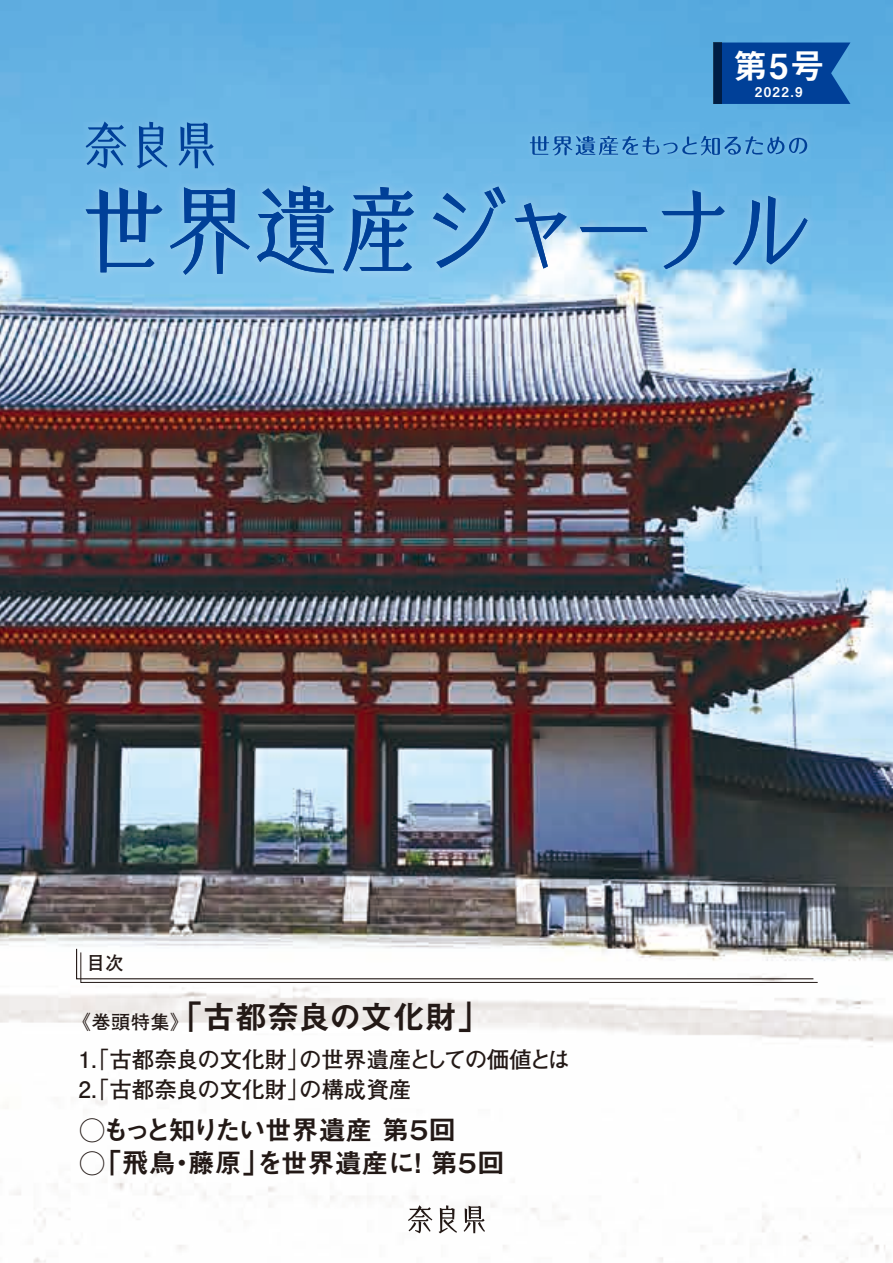
<style>
.page{position:relative;width:893px;height:1263px;background:#fff}
.page>*{position:absolute;margin:0;border:0;box-sizing:border-box;transform-origin:0 0}
.t1{font:34.5px "Midashi Go Pr 6 MB31";color:#fff}
.t2{font:32.25px "Midashi Go Pr 6 MB31";color:#231916}
.t3{font:27px/32.4px "Midashi Go Pr 6 MB31";letter-spacing:-.06em;color:#231916}
.t4{font:700 22.5px/30px "Futo Go B101 Pr 6";letter-spacing:-.01em;color:#231916}
.t5{font:700 18.75px "Futo Go B101 Pr 6";letter-spacing:.05em;color:#231916}
.t6{font:13.5px "Midashi Go Pr 6 MB31";color:#fff}
.s1{font-size:25.5px}
</style>
<div class="page">
<img style="left:0;top:0;width:893px;height:1263px">
<svg style="left:722px;top:43px;width:128px;height:61px;background:#06479d"></svg>
<div style="left:714px;top:43px;width:8px;height:61px;background:#001d44"></div>
<svg style="left:75px;top:948px;width:743px;height:35px"></svg>
<div style="left:72px;top:108px;width:156px;height:63px;background:#6ab7e6"></div>
<svg style="left:86px;top:121px;width:40px;height:47px;background:#5297d0"></svg>
<svg style="left:137px;top:122px;width:31px;height:47px"></svg>
<svg style="left:179px;top:122px;width:35px;height:46px;background:#498dc9"></svg>
<img style="left:72px;top:171px;width:748px;height:117px">
<svg style="left:86px;top:188px;width:76px;height:84px;background:#599bd2"></svg>
<svg style="left:170px;top:187px;width:80px;height:88px;background:#599bd2"></svg>
<svg style="left:257px;top:185px;width:77px;height:88px;background:#5393cc"></svg>
<svg style="left:343px;top:187px;width:71px;height:84px;background:#5495cd"></svg>
<svg style="left:433px;top:187px;width:73px;height:81px;background:#69addd"></svg>
<svg style="left:515px;top:203px;width:52px;height:66px"></svg>
<svg style="left:580px;top:227px;width:67px;height:5px"></svg>
<svg style="left:662px;top:190px;width:63px;height:79px;background:#63a9db"></svg>
<svg style="left:733px;top:196px;width:74px;height:69px;background:#5aa0d5"></svg>
<img style="left:522px;top:128px;width:293px;height:35px">
<svg style="left:530px;top:136px;width:277px;height:19px;background:#4f96d0"></svg>
<svg style="left:408px;top:1205px;width:24px;height:28px"></svg>
<svg style="left:439px;top:1205px;width:18px;height:28px"></svg>
<svg style="left:464px;top:1206px;width:21px;height:27px"></svg>
<h1 class="t1" style="left:733px;top:38px;width:94px">第5号</h1>
<p class="t6" style="left:755px;top:81px;width:49px">2022.9</p>
<p class="t5" style="left:86px;top:948px;width:39px">目次</p>
<h2 class="t2" style="left:170px;top:991px;width:322px">「古都奈良の文化財」</h2>
<p class="t5" style="left:72px;top:1006px;width:119px">《巻頭特集》</p>
<p class="t4" style="left:79px;top:1044px;width:493px">1.「古都奈良の文化財」の世界遺産としての価値とは<br>2.「古都奈良の文化財」の構成資産</p>
<p class="t3" style="left:79px;top:1113px;width:426px"><span class="s1">◯</span>もっと知りたい世界遺産第５回<br><span class="s1">◯</span>「飛鳥・藤原」を世界遺産に！第５回</p>
</div>
